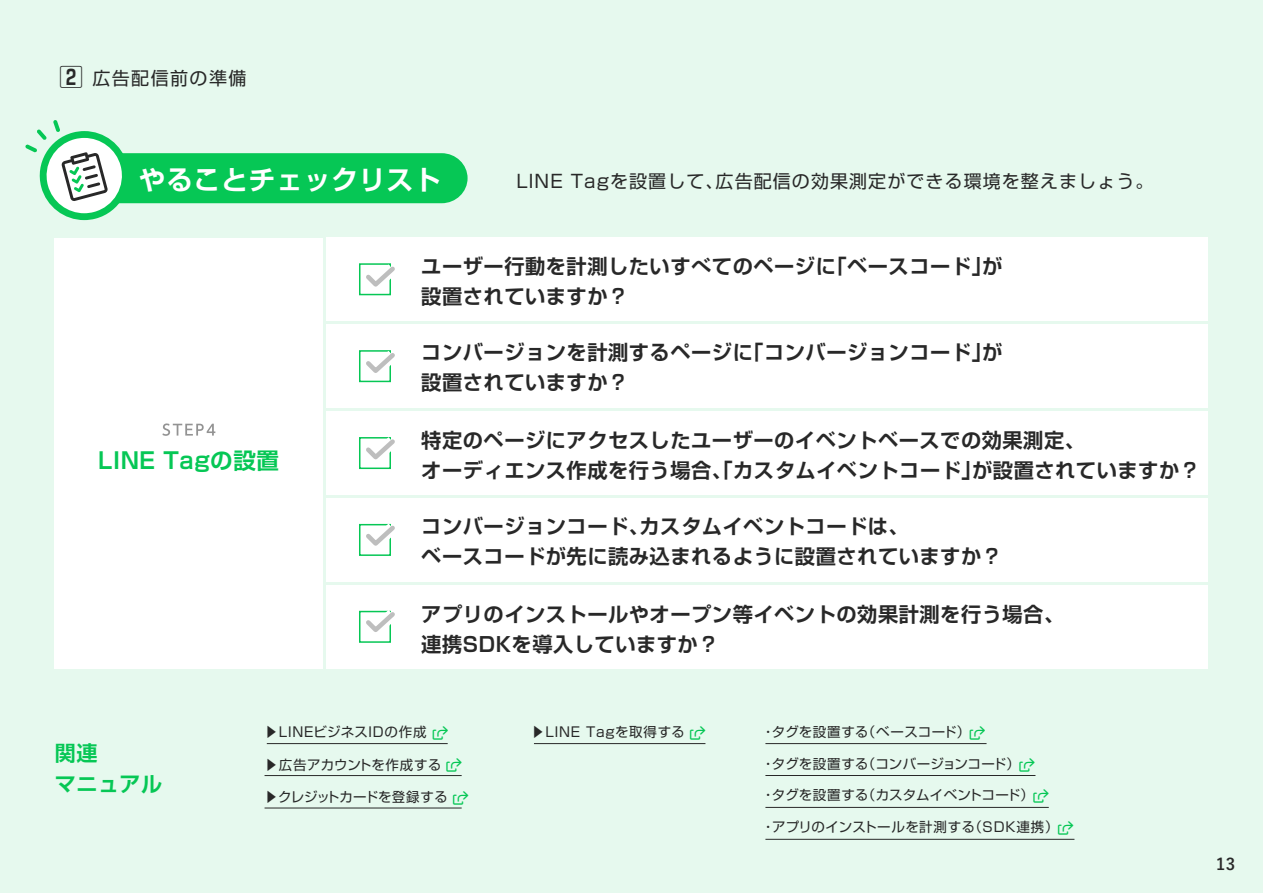
<style>
.page{position:relative;width:1263px;height:893px;background:#e6f9ee}
.page>*{position:absolute;margin:0;border:0;box-sizing:border-box;transform-origin:0 0}
.t1{font:700 27px "Shin Go Pro De";letter-spacing:.02em;color:#fff}
.t2{font:700 22.5px "Shin Go Pro De";letter-spacing:.025em;color:#06c755}
.t3{font:700 21px/31.5px "Shin Go Pro De";letter-spacing:.025em;color:#06c755}
.t4{font:700 20.25px/30px "Shin Go Pro De";letter-spacing:.025em;color:#282828}
.t5{font:18px "Shin Go Pro";letter-spacing:.06em;color:#282828}
.t6{font:18px "Shin Go Pro";letter-spacing:.08em;color:#282828}
.t7{font:700 16.2px "Yu Go";color:#282828}
.t8{font:13.5px "Shin Go Pro";letter-spacing:.02em;color:#282828}
.t9{font:13.5px "Shin Go Pro";letter-spacing:.06em;color:#282828}
.t10{font:13.5px "Shin Go Pro";letter-spacing:-.015em;color:#282828}
.s1{font-family:"Shin Go Pro De";font-weight:700;font-size:24px}
</style>
<div class="page">
<div style="left:55px;top:238px;width:268px;height:430px;background:#fff"></div>
<div style="left:326px;top:411px;width:881px;height:84px;background:#fff"></div>
<div style="left:326px;top:498px;width:881px;height:83px;background:#fff"></div>
<div style="left:326px;top:238px;width:881px;height:83px;background:#fff"></div>
<div style="left:326px;top:325px;width:881px;height:83px;background:#fff"></div>
<div style="left:326px;top:585px;width:881px;height:83px;background:#fff"></div>
<svg style="left:162px;top:423px;width:53px;height:13px"></svg>
<hr style="left:265px;top:775px;width:197px;height:1px;background:#282828">
<hr style="left:265px;top:808px;width:197px;height:1px;background:#282828">
<hr style="left:534px;top:743px;width:171px;height:1px;background:#282828">
<hr style="left:267px;top:743px;width:181px;height:1px;background:#282828">
<hr style="left:765px;top:839px;width:309px;height:1px;background:#282828">
<hr style="left:765px;top:807px;width:284px;height:1px;background:#282828">
<hr style="left:765px;top:775px;width:270px;height:1px;background:#282828">
<hr style="left:765px;top:743px;width:221px;height:1px;background:#282828">
<svg style="left:25px;top:120px;width:443px;height:100px"></svg>
<svg style="left:359px;top:263px;width:36px;height:33px"></svg>
<svg style="left:359px;top:350px;width:36px;height:33px"></svg>
<svg style="left:359px;top:437px;width:36px;height:33px"></svg>
<svg style="left:359px;top:523px;width:36px;height:33px"></svg>
<svg style="left:359px;top:610px;width:36px;height:33px"></svg>
<p class="t6" style="left:59px;top:63px;width:189px"><span class="s1">2</span> 広告配信前の準備</p>
<h1 class="t1" style="left:138px;top:157px;width:304px">やることチェックリスト</h1>
<p class="t5" style="left:516px;top:166px;width:638px">LINE Tagを設置して、広告配信の効果測定ができる環境を整えましょう。</p>
<p class="t2" style="left:98px;top:441px;width:182px">LINE Tagの設置</p>
<p class="t4" style="left:421px;top:249px;width:583px">ユーザー行動を計測したいすべてのページに「ベースコード」が設置されていますか？</p>
<p class="t4" style="left:421px;top:335px;width:583px">コンバージョンを計測するページに「コンバージョンコード」が設置されていますか？</p>
<p class="t4" style="left:421px;top:423px;width:780px">特定のページにアクセスしたユーザーのイベントベースでの効果測定、<br>オーディエンス作成を行う場合、「カスタムイベントコード」が設置されていますか？</p>
<p class="t4" style="left:421px;top:509px;width:582px">コンバージョンコード、カスタムイベントコードは、<br>ベースコードが先に読み込まれるように設置されていますか？</p>
<p class="t4" style="left:421px;top:597px;width:644px">アプリのインストールやオープン等イベントの効果計測を行う場合、連携SDKを導入していますか？</p>
<p class="t3" style="left:55px;top:735px;width:109px">関連<br>マニュアル</p>
<p class="t9" style="left:265px;top:721px;width:164px">▶LINEビジネスIDの作成</p>
<p class="t9" style="left:531px;top:721px;width:155px">▶LINE Tagを取得する</p>
<p class="t8" style="left:265px;top:754px;width:178px">▶広告アカウントを作成する</p>
<p class="t10" style="left:265px;top:786px;width:184px">▶クレジットカードを登録する</p>
<p class="t8" style="left:761px;top:721px;width:210px">・タグを設置する（ベースコード）</p>
<p class="t8" style="left:761px;top:753px;width:260px">・タグを設置する（コンバージョンコード）</p>
<p class="t8" style="left:761px;top:784px;width:274px">・タグを設置する（カスタムイベントコード）</p>
<p class="t8" style="left:761px;top:816px;width:299px">・アプリのインストールを計測する（SDK連携）</p>
<p class="t7" style="left:1216px;top:855px;width:21px">13</p>
</div>
